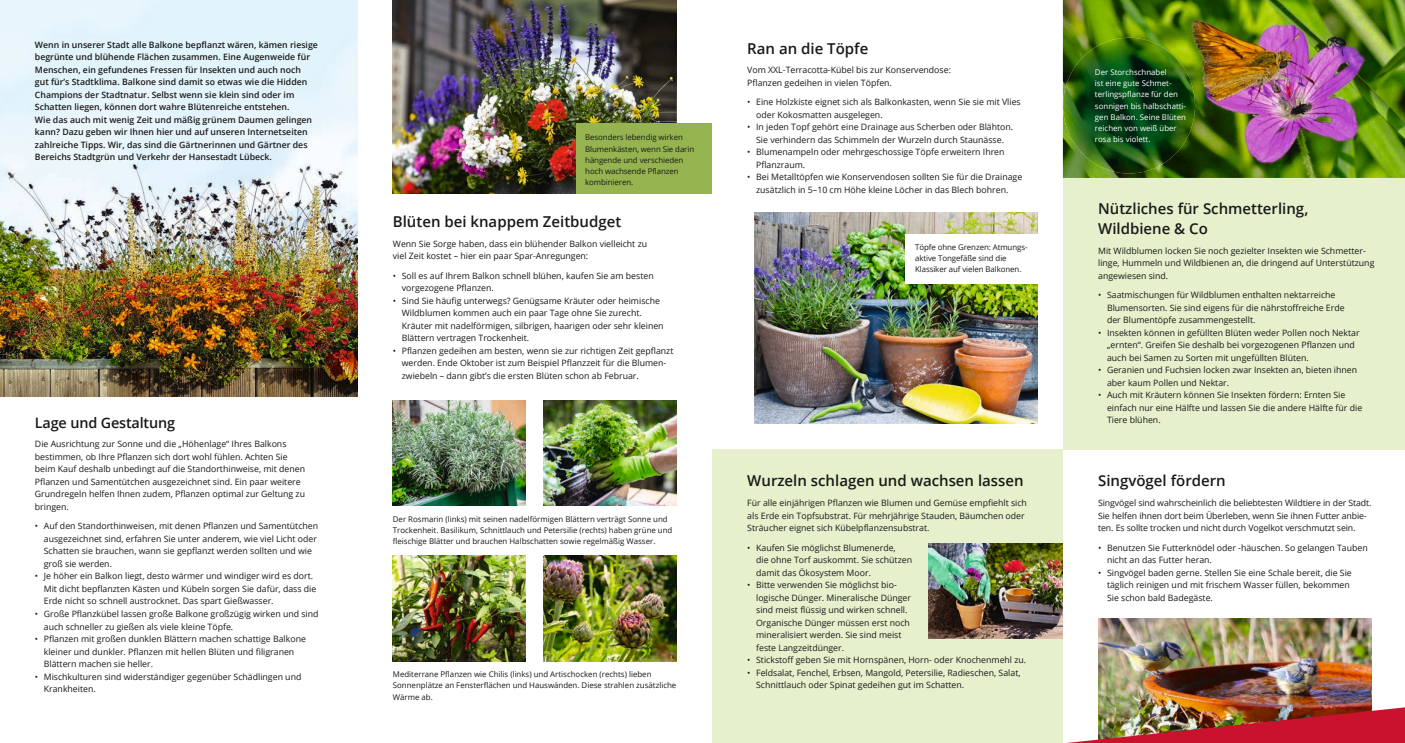
<style>
.page{position:relative;width:1405px;height:743px;background:#fff}
.page>*{position:absolute;margin:0;border:0;box-sizing:border-box;transform-origin:0 0}
.t1{font:600 15px/20px "Open Sans";color:#1b1917}
.t2{font:600 14.38px "Open Sans";letter-spacing:-.01em;color:#1b1917}
.t3{font:8.75px/12.5px "Open Sans";color:#1b1917}
.t4{font:600 8.75px/12.5px "Open Sans";color:#1b1917}
.t5{font:7.88px/11.2px "Open Sans";color:#1b1917}
.t6{font:7.88px/11.2px "Open Sans";color:#fff}
</style>
<div class="page">
<img style="left:1099px;top:618px;width:272px;height:88px">
<img style="left:393px;top:0;width:283px;height:193px">
<div style="left:1063px;top:0;width:342px;height:449px;background:#e6f0cd"></div>
<img style="left:0;top:0;width:358px;height:396px">
<img style="left:393px;top:400px;width:133px;height:105px">
<img style="left:393px;top:556px;width:133px;height:105px">
<img style="left:543px;top:400px;width:133px;height:105px">
<img style="left:543px;top:556px;width:133px;height:105px">
<img style="left:754px;top:213px;width:284px;height:210px">
<img style="left:1063px;top:0;width:342px;height:178px">
<div style="left:576px;top:123px;width:136px;height:70px;background:#95b450"></div>
<div style="left:905px;top:234px;width:137px;height:50px;background:#fff"></div>
<img style="left:1063px;top:38px;width:132px;height:135px">
<div style="left:712px;top:449px;width:351px;height:293px;background:#e6f0cd"></div>
<img style="left:928px;top:543px;width:135px;height:95px">
<img style="left:997px;top:706px;width:408px;height:37px">
<p class="t4" style="left:35px;top:38px;width:284px">Wenn in unserer Stadt alle Balkone bepflanzt wären, kämen riesige begrünte und blühende Flächen zusammen. Eine Augenweide für Menschen, ein gefundenes Fressen für Insekten und auch noch<br>gut für’s Stadtklima. Balkone sind damit so etwas wie die Hidden Champions der Stadtnatur. Selbst wenn sie klein sind oder im Schatten liegen, können dort wahre Blütenreiche entstehen.<br>Wie das auch mit wenig Zeit und mäßig grünem Daumen gelingen kann? Dazu geben wir Ihnen hier und auf unseren Internetseiten zahlreiche Tipps. Wir, das sind die Gärtnerinnen und Gärtner des Bereichs Stadtgrün und Verkehr der Hansestadt Lübeck.</p>
<h2 class="t2" style="left:35px;top:412px;width:142px">Lage und Gestaltung</h2>
<p class="t3" style="left:35px;top:437px;width:272px">Die Ausrichtung zur Sonne und die „Höhenlage“ Ihres Balkons bestimmen, ob Ihre Pflanzen sich dort wohl fühlen. Achten Sie beim Kauf deshalb unbedingt auf die Standorthinweise, mit denen Pflanzen und Samentütchen ausgezeichnet sind. Ein paar weitere Grundregeln helfen Ihnen zudem, Pflanzen optimal zur Geltung zu bringen.</p>
<p class="t3" style="left:44px;top:519px;width:276px;text-indent:-9px">• Auf den Standorthinweisen, mit denen Pflanzen und Samentütchen ausgezeichnet sind, erfahren Sie unter anderem, wie viel Licht oder Schatten sie brauchen, wann sie gepflanzt werden sollten und wie groß sie werden.</p>
<p class="t3" style="left:44px;top:569px;width:274px;text-indent:-9px">• Je höher ein Balkon liegt, desto wärmer und windiger wird es dort.<br>Mit dicht bepflanzten Kästen und Kübeln sorgen Sie dafür, dass die<br>Erde nicht so schnell austrocknet. Das spart Gießwasser.</p>
<p class="t3" style="left:44px;top:607px;width:276px;text-indent:-9px">• Große Pflanzkübel lassen große Balkone großzügig wirken und sind auch schneller zu gießen als viele kleine Töpfe.</p>
<p class="t3" style="left:44px;top:632px;width:264px;text-indent:-9px">• Pflanzen mit großen dunklen Blättern machen schattige Balkone kleiner und dunkler. Pflanzen mit hellen Blüten und filigranen<br>Blättern machen sie heller.</p>
<p class="t3" style="left:44px;top:669px;width:259px;text-indent:-9px">• Mischkulturen sind widerständiger gegenüber Schädlingen und<br>Krankheiten.</p>
<p class="t5" style="left:585px;top:132px;width:110px">Besonders lebendig wirken<br>Blumenkästen, wenn Sie darin hängende und verschieden hoch wachsende Pflanzen kombinieren.</p>
<h1 class="t1" style="left:393px;top:211px;width:230px">Blüten bei knappem Zeitbudget</h1>
<p class="t3" style="left:393px;top:237px;width:256px">Wenn Sie Sorge haben, dass ein blühender Balkon vielleicht zu viel Zeit kostet – hier ein paar Spar-Anregungen:</p>
<p class="t3" style="left:402px;top:269px;width:253px;text-indent:-9px">• Soll es auf Ihrem Balkon schnell blühen, kaufen Sie am besten vorgezogene Pflanzen.</p>
<p class="t3" style="left:402px;top:294px;width:263px;text-indent:-9px">• Sind Sie häufig unterwegs? Genügsame Kräuter oder heimische Wildblumen kommen auch ein paar Tage ohne Sie zurecht.<br>Kräuter mit nadelförmigen, silbrigen, haarigen oder sehr kleinen Blättern vertragen Trockenheit.</p>
<p class="t3" style="left:402px;top:344px;width:273px;text-indent:-9px">• Pflanzen gedeihen am besten, wenn sie zur richtigen Zeit gepflanzt werden. Ende Oktober ist zum Beispiel Pflanzzeit für die Blumen&shy;zwiebeln – dann gibt’s die ersten Blüten schon ab Februar.</p>
<p class="t5" style="left:393px;top:512px;width:281px">Der Rosmarin (links) mit seinen nadelförmigen Blättern verträgt Sonne und<br>Trockenheit. Basilikum, Schnittlauch und Petersilie (rechts) haben grüne und fleischige Blätter und brauchen Halbschatten sowie regelmäßig Wasser.</p>
<p class="t5" style="left:393px;top:668px;width:285px">Mediterrane Pflanzen wie Chilis (links) und Artischocken (rechts) lieben<br>Sonnenplätze an Fensterflächen und Hauswänden. Diese strahlen zusätzliche<br>Wärme ab.</p>
<h1 class="t1" style="left:747px;top:38px;width:122px">Ran an die Töpfe</h1>
<p class="t3" style="left:747px;top:64px;width:205px">Vom XXL-Terracotta-Kübel bis zur Konservendose:<br>Pflanzen gedeihen in vielen Töpfen.</p>
<p class="t3" style="left:756px;top:96px;width:266px;text-indent:-9px">• Eine Holzkiste eignet sich als Balkonkasten, wenn Sie sie mit Vlies oder Kokosmatten ausgelegen.</p>
<p class="t3" style="left:747px;top:121px;width:267px;text-align:center">• In jeden Topf gehört eine Drainage aus Scherben oder Blähton.<br>Sie verhindern das Schimmeln der Wurzeln durch Staunässe.</p>
<p class="t3" style="left:756px;top:146px;width:250px;text-indent:-9px">• Blumenampeln oder mehrgeschossige Töpfe erweitern Ihren<br>Pflanzraum.</p>
<p class="t3" style="left:747px;top:171px;width:276px;text-align:center">• Bei Metalltöpfen wie Konservendosen sollten Sie für die Drainage zusätzlich in 5–10 cm Höhe kleine Löcher in das Blech bohren.</p>
<p class="t5" style="left:915px;top:241px;width:114px">Töpfe ohne Grenzen: Atmungs&shy;aktive Tongefäße sind die<br>Klassiker auf vielen Balkonen.</p>
<h1 class="t1" style="left:747px;top:470px;width:278px">Wurzeln schlagen und wachsen lassen</h1>
<p class="t3" style="left:747px;top:496px;width:281px">Für alle einjährigen Pflanzen wie Blumen und Gemüse empfiehlt sich als Erde ein Topfsubstrat. Für mehrjährige Stauden, Bäumchen oder<br>Sträucher eignet sich Kübelpflanzensubstrat.</p>
<p class="t3" style="left:756px;top:541px;width:157px;text-indent:-9px">• Kaufen Sie möglichst Blumenerde,<br>die ohne Torf auskommt. Sie schützen damit das Ökosystem Moor.</p>
<p class="t3" style="left:756px;top:578px;width:156px;text-indent:-9px">• Bitte verwenden Sie möglichst bio&shy;logische Dünger. Mineralische Dünger sind meist flüssig und wirken schnell.<br>Organische Dünger müssen erst noch mineralisiert werden. Sie sind meist feste Langzeitdünger.</p>
<p class="t3" style="left:747px;top:653px;width:280px">• Stickstoff geben Sie mit Hornspänen, Horn- oder Knochenmehl zu.</p>
<p class="t3" style="left:756px;top:666px;width:266px;text-indent:-9px">• Feldsalat, Fenchel, Erbsen, Mangold, Petersilie, Radieschen, Salat,<br>Schnittlauch oder Spinat gedeihen gut im Schatten.</p>
<p class="t6" style="left:1095px;top:66px;width:93px">Der Storchschnabel<br>ist eine gute Schmet&shy;terlingspflanze für den sonnigen bis halbschatti&shy;gen Balkon. Seine Blüten reichen von weiß über rosa bis violett.</p>
<h1 class="t1" style="left:1098px;top:198px;width:212px">Nützliches für Schmetterling,<br>Wildbiene &amp; Co</h1>
<p class="t3" style="left:1098px;top:244px;width:278px">Mit Wildblumen locken Sie noch gezielter Insekten wie Schmetter&shy;linge, Hummeln und Wildbienen an, die dringend auf Unterstützung angewiesen sind.</p>
<p class="t3" style="left:1107px;top:288px;width:239px;text-indent:-9px">• Saatmischungen für Wildblumen enthalten nektarreiche<br>Blumensorten. Sie sind eigens für die nährstoffreiche Erde der Blumentöpfe zusammengestellt.</p>
<p class="t3" style="left:1107px;top:326px;width:254px;text-indent:-9px">• Insekten können in gefüllten Blüten weder Pollen noch Nektar „ernten“. Greifen Sie deshalb bei vorgezogenen Pflanzen und auch bei Samen zu Sorten mit ungefüllten Blüten.</p>
<p class="t3" style="left:1107px;top:363px;width:252px;text-indent:-9px">• Geranien und Fuchsien locken zwar Insekten an, bieten ihnen aber kaum Pollen und Nektar.</p>
<p class="t3" style="left:1107px;top:388px;width:257px;text-indent:-9px">• Auch mit Kräutern können Sie Insekten fördern: Ernten Sie einfach nur eine Hälfte und lassen Sie die andere Hälfte für die<br>Tiere blühen.</p>
<h1 class="t1" style="left:1098px;top:470px;width:129px">Singvögel fördern</h1>
<p class="t3" style="left:1098px;top:496px;width:275px">Singvögel sind wahrscheinlich die beliebtesten Wildtiere in der Stadt.<br>Sie helfen ihnen dort beim Überleben, wenn Sie ihnen Futter anbie&shy;ten. Es sollte trocken und nicht durch Vogelkot verschmutzt sein.</p>
<p class="t3" style="left:1107px;top:541px;width:262px;text-indent:-9px">• Benutzen Sie Futterknödel oder -häuschen. So gelangen Tauben nicht an das Futter heran.</p>
<p class="t3" style="left:1107px;top:566px;width:246px;text-indent:-9px">• Singvögel baden gerne. Stellen Sie eine Schale bereit, die Sie täglich reinigen und mit frischem Wasser füllen, bekommen<br>Sie schon bald Badegäste.</p>
</div>
